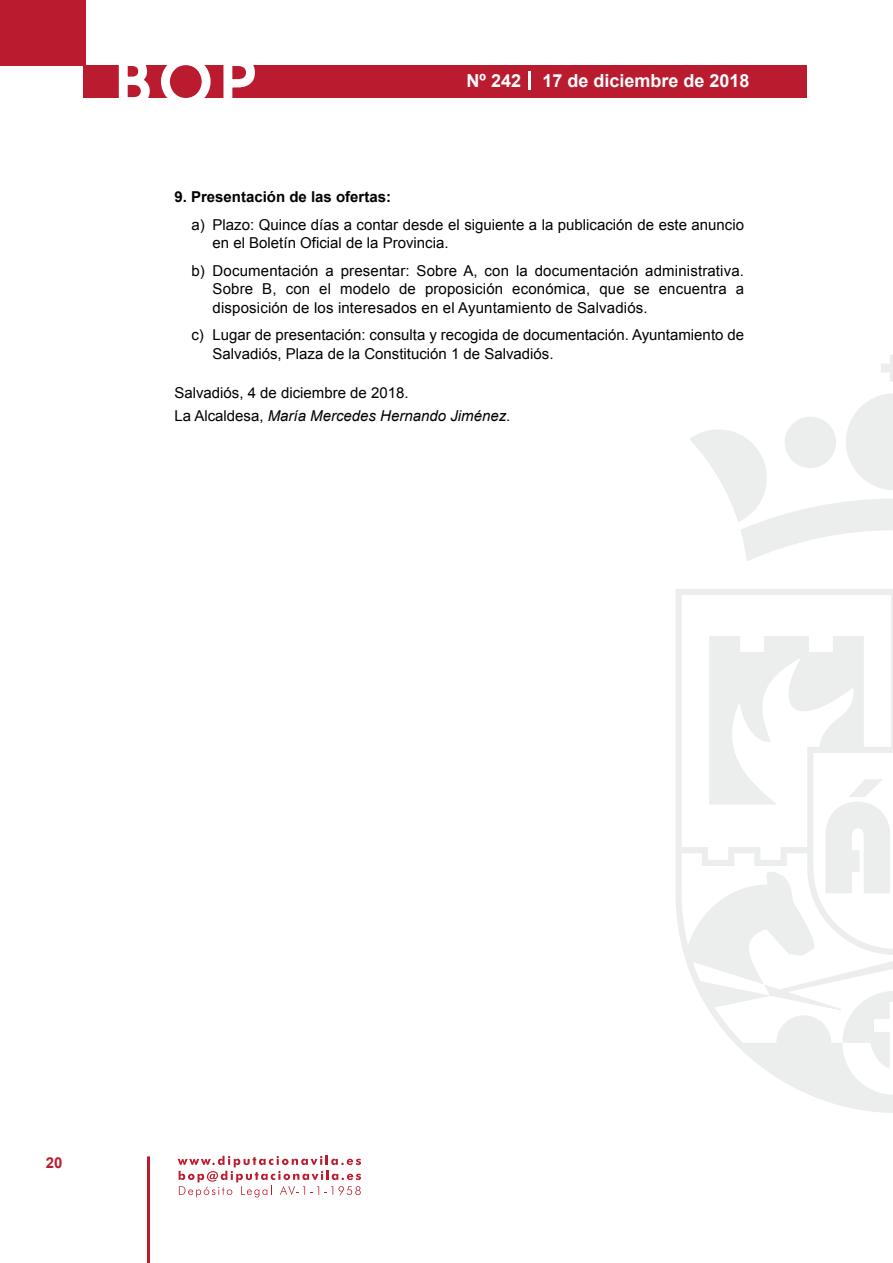
<style>
.page{position:relative;width:893px;height:1263px;background:#fff}
.page>*{position:absolute;margin:0;border:0;box-sizing:border-box;transform-origin:0 0}
.t1{font:500 61.5px "Avant Garde";color:#fff}
.t2{font:700 18px "Arial";color:#fff}
.t3{font:15px/18.8px "Arial";color:#000}
.t4{font:700 15px "Arial";color:#000}
.t5{font:700 15px "Arial";color:#ba1b2f}
.s1{font-style:italic}
</style>
<div class="page">
<svg style="left:178px;top:1156px;width:183px;height:41px"></svg>
<hr style="left:147px;top:1156px;width:3px;height:107px;background:#ba1b2f">
<div style="left:0;top:0;width:85px;height:66px;background:#ba1b2f"></div>
<div style="left:84px;top:65px;width:723px;height:33px;background:#ba1b2f"></div>
<svg style="left:118px;top:65px;width:32px;height:33px"></svg>
<svg style="left:161px;top:65px;width:50px;height:33px"></svg>
<svg style="left:223px;top:65px;width:32px;height:33px"></svg>
<svg style="left:529px;top:71px;width:2px;height:19px"></svg>
<svg style="left:881px;top:355px;width:12px;height:27px"></svg>
<svg style="left:690px;top:393px;width:203px;height:168px"></svg>
<svg style="left:676px;top:589px;width:217px;height:524px"></svg>
<svg style="left:764px;top:984px;width:129px;height:86px"></svg>
<svg style="left:825px;top:779px;width:66px;height:114px"></svg>
<h1 class="t1" style="left:115px;top:44px;width:141px">BOP</h1>
<p class="t2" style="left:467px;top:69px;width:284px">Nº 242 17 de diciembre de 2018</p>
<p class="t4" style="left:174px;top:187px;width:218px">9. Presentación de las ofertas:</p>
<p class="t3" style="left:213px;top:215px;width:533px;text-indent:-21px">a) Plazo: Quince días a contar desde el siguiente a la publicación de este anuncio en el Boletín Oficial de la Provincia.</p>
<p class="t3" style="left:213px;top:261px;width:533px;text-align:justify;text-indent:-21px">b) Documentación a presentar: Sobre A, con la documentación administrativa.<br>Sobre B, con el modelo de proposición económica, que se encuentra a disposición de los interesados en el Ayuntamiento de Salvadiós.</p>
<p class="t3" style="left:213px;top:326px;width:533px;text-indent:-21px">c) Lugar de presentación: consulta y recogida de documentación. Ayuntamiento de<br>Salvadiós, Plaza de la Constitución 1 de Salvadiós.</p>
<p class="t3" style="left:174px;top:382px;width:338px;line-height:22.2px">Salvadiós, 4 de diciembre de 2018.<br>La Alcaldesa, <span class="s1">María Mercedes Hernando Jiménez</span>.</p>
<p class="t5" style="left:46px;top:1153px;width:18px">20</p>
</div>
